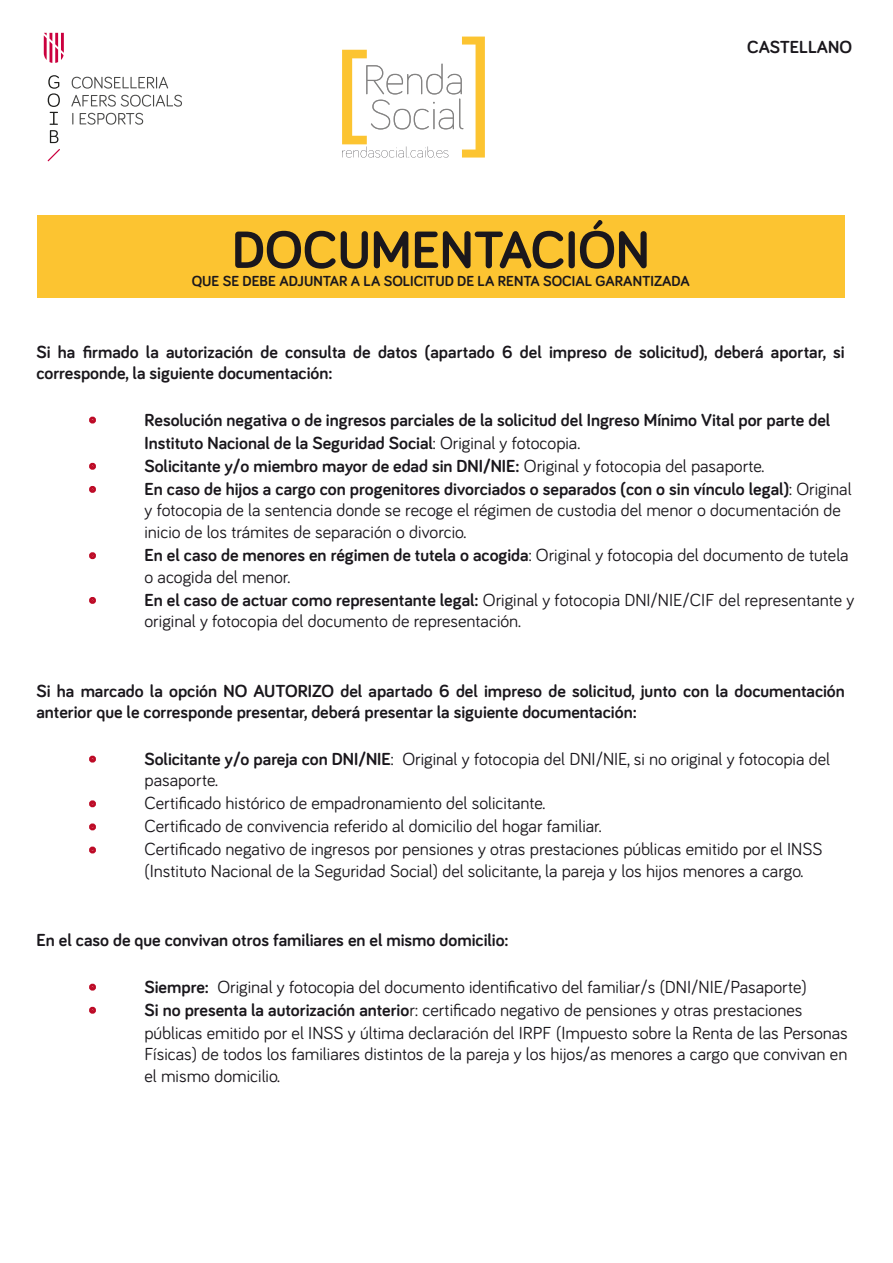
<style>
.page{position:relative;width:893px;height:1263px;background:#fff}
.page>*{position:absolute;margin:0;border:0;box-sizing:border-box;transform-origin:0 0}
.t1{font:700 54px "Bariol";color:#1a171c}
.t2{font:18px/21.6px "Bariol";color:#1a171c}
.t3{font:700 18px/21.6px "Bariol";color:#1a171c}
.t4{font:700 18px "Bariol";color:#bd0a26}
.t5{font:700 15px "Bariol";color:#1a171c}
.s1{font-weight:400}
.s2{font-weight:700}
</style>
<div class="page">
<div style="left:89px;top:417px;width:7px;height:6px;border:4px solid #bd0a26;border-radius:50%"></div>
<div style="left:89px;top:463px;width:7px;height:7px;border:4px solid #bd0a26;border-radius:50%"></div>
<div style="left:89px;top:486px;width:7px;height:7px;border:4px solid #bd0a26;border-radius:50%"></div>
<div style="left:89px;top:552px;width:7px;height:7px;border:4px solid #bd0a26;border-radius:50%"></div>
<div style="left:89px;top:597px;width:7px;height:7px;border:4px solid #bd0a26;border-radius:50%"></div>
<div style="left:89px;top:756px;width:7px;height:6px;border:4px solid #bd0a26;border-radius:50%"></div>
<div style="left:89px;top:800px;width:7px;height:7px;border:4px solid #bd0a26;border-radius:50%"></div>
<div style="left:89px;top:823px;width:7px;height:7px;border:4px solid #bd0a26;border-radius:50%"></div>
<div style="left:89px;top:846px;width:7px;height:7px;border:4px solid #bd0a26;border-radius:50%"></div>
<div style="left:89px;top:984px;width:7px;height:6px;border:4px solid #bd0a26;border-radius:50%"></div>
<div style="left:89px;top:1007px;width:7px;height:7px;border:4px solid #bd0a26;border-radius:50%"></div>
<div style="left:37px;top:215px;width:808px;height:82px;background:#fcc431"></div>
<svg style="left:72px;top:77px;width:96px;height:12px"></svg>
<svg style="left:71px;top:95px;width:111px;height:12px"></svg>
<svg style="left:72px;top:113px;width:1px;height:12px"></svg>
<svg style="left:80px;top:113px;width:63px;height:12px"></svg>
<svg style="left:48px;top:149px;width:12px;height:12px"></svg>
<svg style="left:48px;top:75px;width:12px;height:68px"></svg>
<svg style="left:44px;top:33px;width:20px;height:30px"></svg>
<svg style="left:342px;top:37px;width:143px;height:121px"></svg>
<p class="t3" style="left:747px;top:36px;width:106px">CASTELLANO</p>
<h1 class="t1" style="left:232px;top:213px;width:419px">DOCUMENTACIÓN</h1>
<p class="t5" style="left:192px;top:271px;width:499px">QUE SE DEBE ADJUNTAR A LA SOLICITUD DE LA RENTA SOCIAL GARANTIZADA</p>
<p class="t3" style="left:36px;top:340px;width:810px">Si ha firmado la autorización de consulta de datos (apartado 6 del impreso de solicitud), deberá aportar, si corresponde, la siguiente documentación:</p>
<p class="t4" style="left:90px;top:407px;width:6px">·</p>
<p class="t3" style="left:144px;top:407px;width:687px;line-height:23.1px">Resolución negativa o de ingresos parciales de la solicitud del Ingreso Mínimo Vital por parte del<br>Instituto Nacional de la Seguridad Social<span class="s1">: Original y fotocopia.</span></p>
<p class="t4" style="left:90px;top:453px;width:6px">·</p>
<p class="t3" style="left:144px;top:454px;width:621px">Solicitante y/o miembro mayor de edad sin DNI/NIE: <span class="s1">Original y fotocopia del pasaporte.</span></p>
<p class="t4" style="left:90px;top:476px;width:6px">·</p>
<p class="t2" style="left:144px;top:477px;width:709px"><span class="s2">En caso de hijos a cargo con progenitores divorciados o separados (con o sin vínculo legal)</span>: Original y fotocopia de la sentencia donde se recoge el régimen de custodia del menor o documentación de inicio de los trámites de separación o divorcio.</p>
<p class="t4" style="left:90px;top:543px;width:6px">·</p>
<p class="t2" style="left:144px;top:543px;width:706px"><span class="s2">En el caso de menores en régimen de tutela o acogida</span>: Original y fotocopia del documento de tutela o acogida del menor.</p>
<p class="t4" style="left:90px;top:587px;width:6px">·</p>
<p class="t2" style="left:144px;top:588px;width:711px"><span class="s2">En el caso de actuar como representante legal:</span> Original y fotocopia DNI/NIE/CIF del representante y original y fotocopia del documento de representación.</p>
<p class="t3" style="left:36px;top:679px;width:810px">Si ha marcado la opción NO AUTORIZO del apartado 6 del impreso de solicitud, junto con la documentación anterior que le corresponde presentar, deberá presentar la siguiente documentación:</p>
<p class="t4" style="left:90px;top:746px;width:6px">·</p>
<p class="t2" style="left:144px;top:747px;width:687px"><span class="s2">Solicitante y/o pareja con DNI/NIE</span>: Original y fotocopia del DNI/NIE, si no original y fotocopia del pasaporte.</p>
<p class="t4" style="left:90px;top:791px;width:6px">·</p>
<p class="t2" style="left:144px;top:791px;width:402px">Certificado histórico de empadronamiento del solicitante.</p>
<p class="t4" style="left:90px;top:814px;width:6px">·</p>
<p class="t2" style="left:144px;top:814px;width:459px">Certificado de convivencia referido al domicilio del hogar familiar.</p>
<p class="t4" style="left:90px;top:837px;width:6px">·</p>
<p class="t2" style="left:144px;top:838px;width:679px">Certificado negativo de ingresos por pensiones y otras prestaciones públicas emitido por el INSS (Instituto Nacional de la Seguridad Social) del solicitante, la pareja y los hijos menores a cargo.</p>
<p class="t3" style="left:36px;top:929px;width:474px">En el caso de que convivan otros familiares en el mismo domicilio:</p>
<p class="t4" style="left:90px;top:974px;width:6px">·</p>
<p class="t2" style="left:144px;top:975px;width:664px"><span class="s2">Siempre:</span> Original y fotocopia del documento identificativo del familiar/s (DNI/NIE/Pasaporte)</p>
<p class="t4" style="left:90px;top:997px;width:6px">·</p>
<p class="t2" style="left:144px;top:998px;width:705px;line-height:22px"><span class="s2">Si no presenta la autorización anterio</span>r: certificado negativo de pensiones y otras prestaciones públicas emitido por el INSS y última declaración del IRPF (Impuesto sobre la Renta de las Personas Físicas) de todos los familiares distintos de la pareja y los hijos/as menores a cargo que convivan en el mismo domicilio.</p>
</div>
